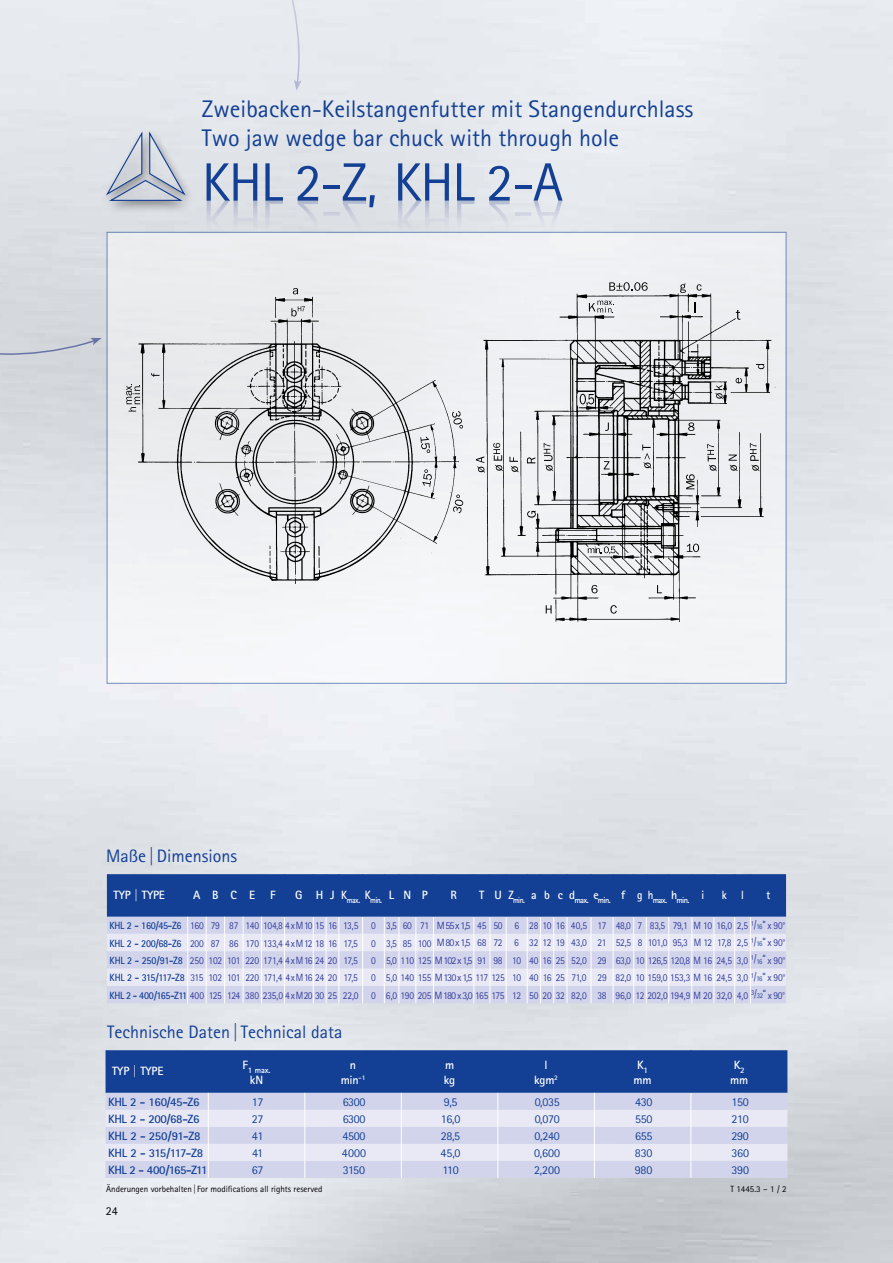
<style>
.page{position:relative;width:893px;height:1263px;background:#fff}
.page>*{position:absolute;margin:0;border:0;box-sizing:border-box;transform-origin:0 0}
.t1{font:54px "AT Rotis Sans Serif";letter-spacing:-.02em;color:#134094}
.t2{font:24px/28.8px "AT Rotis Sans Serif";color:#134094}
.t3{font:18px "AT Rotis Sans Serif";color:#134094}
.t4{font:12px "AT Rotis Sans Serif";letter-spacing:-.03em;color:#134094}
.t5{font:700 12px/15px "AT Rotis Sans Serif";letter-spacing:-.015em;color:#fff}
.t6{font:700 12px "AT Rotis Sans Serif";letter-spacing:-.03em;color:#134094}
.t7{font:700 12px "AT Rotis Sans Serif";letter-spacing:-.07em;color:#134094}
.t8{font:700 12px "AT Rotis Sans Serif";letter-spacing:-.015em;color:#fff;scale:.9 1}
.t9{font:12px "AT Rotis Sans Serif";color:#000}
.t10{font:10.5px/17.4px "AT Rotis Sans Serif";letter-spacing:-.02em;color:#333d99;text-align:justify;scale:.9 1}
.t11{font:9px "AT Rotis Sans Serif";letter-spacing:-.005em;color:#000}
.t12{font:700 8.4px "AT Rotis Sans Serif";letter-spacing:-.07em;color:#fff;scale:.9 1}
.t13{font:700 8.4px "AT Rotis Sans Serif";letter-spacing:-.07em;color:#fff}
.s1{font-weight:700;color:#134094}
.s2{font-size:7.35px;color:#134094}
.s3{color:#134094}
</style>
<div class="page">
<svg style="left:0;top:0;width:299px;height:374px;background:#e0e3e8"></svg>
<svg style="left:294px;top:80px;width:8px;height:10px"></svg>
<svg style="left:90px;top:338px;width:12px;height:7px"></svg>
<div style="left:106px;top:232px;width:681px;height:452px;background:#f2f3f6"></div>
<img style="left:484px;top:293px;width:292px;height:328px">
<img style="left:133px;top:285px;width:327px;height:298px">
<svg style="left:293px;top:288px;width:5px;height:6px"></svg>
<svg style="left:291px;top:306px;width:14px;height:10px"></svg>
<svg style="left:151px;top:373px;width:9px;height:4px"></svg>
<svg style="left:453px;top:494px;width:11px;height:19px"></svg>
<svg style="left:527px;top:457px;width:8px;height:6px"></svg>
<svg style="left:509px;top:457px;width:10px;height:15px"></svg>
<svg style="left:493px;top:443px;width:10px;height:28px"></svg>
<svg style="left:476px;top:456px;width:9px;height:17px"></svg>
<svg style="left:544px;top:443px;width:9px;height:28px"></svg>
<svg style="left:680px;top:283px;width:6px;height:10px"></svg>
<svg style="left:697px;top:284px;width:5px;height:7px"></svg>
<svg style="left:736px;top:310px;width:4px;height:10px"></svg>
<svg style="left:756px;top:364px;width:8px;height:5px"></svg>
<svg style="left:736px;top:378px;width:6px;height:5px"></svg>
<svg style="left:714px;top:385px;width:9px;height:14px"></svg>
<svg style="left:580px;top:394px;width:14px;height:12px"></svg>
<svg style="left:688px;top:422px;width:6px;height:9px"></svg>
<svg style="left:605px;top:422px;width:4px;height:9px"></svg>
<svg style="left:604px;top:461px;width:6px;height:8px"></svg>
<svg style="left:527px;top:511px;width:9px;height:7px"></svg>
<svg style="left:546px;top:605px;width:6px;height:8px"></svg>
<svg style="left:610px;top:605px;width:7px;height:9px"></svg>
<svg style="left:591px;top:585px;width:6px;height:8px"></svg>
<svg style="left:657px;top:585px;width:5px;height:8px"></svg>
<svg style="left:687px;top:544px;width:12px;height:8px"></svg>
<svg style="left:588px;top:546px;width:27px;height:8px"></svg>
<svg style="left:642px;top:444px;width:9px;height:25px"></svg>
<svg style="left:707px;top:444px;width:10px;height:27px"></svg>
<svg style="left:729px;top:455px;width:8px;height:16px"></svg>
<svg style="left:750px;top:443px;width:9px;height:28px"></svg>
<svg style="left:686px;top:474px;width:9px;height:15px"></svg>
<svg style="left:422px;top:469px;width:10px;height:18px"></svg>
<svg style="left:452px;top:411px;width:11px;height:18px"></svg>
<svg style="left:420px;top:437px;width:10px;height:16px"></svg>
<svg style="left:589px;top:301px;width:25px;height:12px"></svg>
<svg style="left:126px;top:384px;width:14px;height:27px"></svg>
<svg style="left:609px;top:282px;width:39px;height:9px"></svg>
<div style="left:101px;top:128px;width:94px;height:85px;background:#000;opacity:.35"></div>
<svg style="left:104px;top:129px;width:82px;height:73px;background:#c3cad5"></svg>
<svg style="left:207px;top:200px;width:159px;height:34px;background:#d3d8e0"></svg>
<svg style="left:398px;top:201px;width:165px;height:33px;background:#d8dce5"></svg>
<svg style="left:107px;top:874px;width:679px;height:129px;background:#9aaad2"></svg>
<svg style="left:106px;top:1050px;width:681px;height:128px;background:#98a8d1"></svg>
<h2 class="t2" style="left:202px;top:94px;width:493px">Zweibacken-Keilstangenfutter mit Stangendurchlass<br>Two jaw wedge bar chuck with through hole</h2>
<h1 class="t1" style="left:202px;top:150px;width:363px">KHL 2-Z, KHL 2-A</h1>
<h3 class="t3" style="left:106px;top:846px;width:132px">Maße |Dimensions</h3>
<p class="t5" style="left:114px;top:887px;width:53px">TYP | TYPE</p>
<p class="t5" style="left:193px;top:887px;width:84px">ABCE F</p>
<p class="t5" style="left:295px;top:887px;width:134px">G H J K<sub>max.</sub> K<sub>min.</sub> L N P</p>
<p class="t5" style="left:450px;top:887px;width:8px">R</p>
<p class="t12" style="left:479px;top:894px;width:252px"><sup>T</sup> <sup>U</sup> <sup>Z</sup>min. <sup>a</sup> <sup>b</sup> <sup>c</sup> <sup>d</sup>max. <sup>e</sup>min. <sup>f</sup> <sup>g</sup> <sup>h</sup>max. <sup>h</sup>min. <sup>i</sup></p>
<p class="t8" style="left:722px;top:887px;width:26px">k l</p>
<p class="t8" style="left:766px;top:887px;width:6px">t</p>
<p class="t10" style="left:109px;top:917px;width:753px"><span class="s1">KHL 2 - 160/45-Z6</span> 160 79 87 140 104,8 4 x M 10 15 16 13,5 0 3,5 60 71 M 55 x 1,5 45 50 6 28 10 16 40,5 17 48,0 7 83,5 79,1 M 10 16,0 2,5 ¹/<span class="s2">16</span><span class="s3">“</span> x 90° <span class="s1">KHL 2 - 200/68-Z6</span> 200 87 86 170 133,4 4 x M 12 18 16 17,5 0 3,5 85 100 M 80 x 1,5 68 72 6 32 12 19 43,0 21 52,5 8 101,0 95,3 M 12 17,8 2,5 ¹/<span class="s2">16</span><span class="s3">“</span> x 90° <span class="s1">KHL 2 - 250/91-Z8</span> 250 102 101 220 171,4 4 x M 16 24 20 17,5 0 5,0 110 125 M 102 x 1,5 91 98 10 40 16 25 52,0 29 63,0 10 126,5 120,8 M 16 24,5 3,0 ¹/<span class="s2">16</span><span class="s3">“</span> x 90° <span class="s1">KHL 2 - 315/117-Z8</span> 315 102 101 220 171,4 4 x M 16 24 20 17,5 0 5,0 140 155 M 130 x 1,5 117 125 10 40 16 25 71,0 29 82,0 10 159,0 153,3 M 16 24,5 3,0 ¹/<span class="s2">16</span><span class="s3">“</span> x 90° <span class="s1">KHL 2 - 400/165-Z11</span> 400 125 124 380 235,0 4 x M 20 30 25 22,0 0 6,0 190 205 M 180 x 3,0 165 175 12 50 20 32 82,0 38 96,0 12 202,0 194,9 M 20 32,0 4,0 ³/<span class="s2">32</span><span class="s3">“</span> x 90°</p>
<h3 class="t3" style="left:107px;top:1022px;width:237px">Technische Daten | Technical data</h3>
<p class="t5" style="left:112px;top:1063px;width:53px">TYP | TYPE</p>
<p class="t13" style="left:242px;top:1064px;width:30px"><sup>F</sup>1 max.</p>
<p class="t5" style="left:250px;top:1072px;width:15px">kN</p>
<p class="t5" style="left:341px;top:1057px;width:26px;text-align:center">n min<sup>-1</sup></p>
<p class="t5" style="left:444px;top:1057px;width:13px">m kg</p>
<p class="t5" style="left:534px;top:1057px;width:25px;text-align:center">l kgm<sup>2</sup></p>
<p class="t5" style="left:634px;top:1057px;width:20px">K<sub>1 </sub>mm</p>
<p class="t5" style="left:730px;top:1057px;width:20px">K<sub>2 </sub>mm</p>
<p class="t6" style="left:108px;top:1094px;width:93px">KHL 2 - 160/45-Z6</p>
<p class="t4" style="left:252px;top:1095px;width:13px">17</p>
<p class="t4" style="left:343px;top:1095px;width:24px">6300</p>
<p class="t4" style="left:444px;top:1095px;width:15px">9,5</p>
<p class="t4" style="left:535px;top:1095px;width:27px">0,035</p>
<p class="t4" style="left:635px;top:1095px;width:19px">430</p>
<p class="t4" style="left:732px;top:1095px;width:19px">150</p>
<p class="t6" style="left:108px;top:1111px;width:93px">KHL 2 - 200/68-Z6</p>
<p class="t4" style="left:252px;top:1112px;width:13px">27</p>
<p class="t4" style="left:343px;top:1112px;width:24px">6300</p>
<p class="t4" style="left:441px;top:1112px;width:21px">16,0</p>
<p class="t4" style="left:535px;top:1112px;width:27px">0,070</p>
<p class="t4" style="left:635px;top:1112px;width:19px">550</p>
<p class="t4" style="left:732px;top:1112px;width:19px">210</p>
<p class="t6" style="left:108px;top:1128px;width:94px">KHL 2 - 250/91-Z8</p>
<p class="t4" style="left:252px;top:1129px;width:13px">41</p>
<p class="t4" style="left:343px;top:1129px;width:24px">4500</p>
<p class="t4" style="left:441px;top:1129px;width:21px">28,5</p>
<p class="t4" style="left:535px;top:1129px;width:27px">0,240</p>
<p class="t4" style="left:635px;top:1129px;width:19px">655</p>
<p class="t4" style="left:732px;top:1129px;width:19px">290</p>
<p class="t7" style="left:108px;top:1145px;width:97px">KHL 2 - 315/117-Z8</p>
<p class="t4" style="left:252px;top:1146px;width:13px">41</p>
<p class="t4" style="left:342px;top:1146px;width:26px">4000</p>
<p class="t4" style="left:441px;top:1146px;width:22px">45,0</p>
<p class="t4" style="left:534px;top:1146px;width:28px">0,600</p>
<p class="t4" style="left:635px;top:1146px;width:19px">830</p>
<p class="t4" style="left:731px;top:1146px;width:19px">360</p>
<p class="t6" style="left:108px;top:1162px;width:101px">KHL 2 - 400/165-Z11</p>
<p class="t4" style="left:252px;top:1163px;width:13px">67</p>
<p class="t4" style="left:343px;top:1163px;width:24px">3150</p>
<p class="t4" style="left:443px;top:1163px;width:18px">110</p>
<p class="t4" style="left:534px;top:1163px;width:27px">2,200</p>
<p class="t4" style="left:635px;top:1163px;width:19px">980</p>
<p class="t4" style="left:731px;top:1163px;width:19px">390</p>
<p class="t11" style="left:106px;top:1184px;width:218px">Änderungen vorbehalten| For modifications all rights reserved</p>
<p class="t11" style="left:730px;top:1184px;width:58px">T 1445.3 – 1 / 2</p>
<p class="t9" style="left:106px;top:1203px;width:13px">24</p>
</div>
